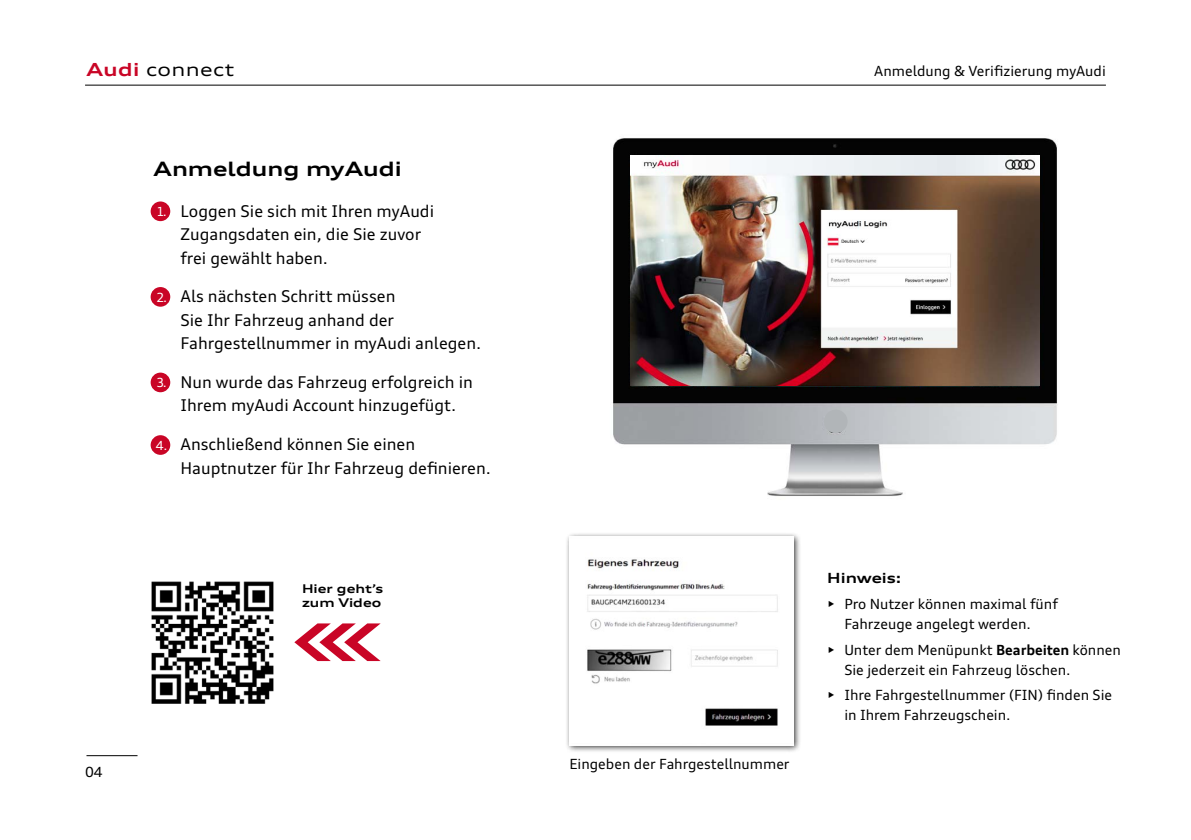
<style>
.page{position:relative;width:1191px;height:840px;background:#fff}
.page>*{position:absolute;margin:0;border:0;box-sizing:border-box;transform-origin:0 0}
.t1{font:700 expanded 19.8px "Audi Type";color:#000}
.t2{font:expanded 18px "Audi Type";letter-spacing:.02em;color:#000}
.t3{font:16.2px/23.4px "Audi Type";color:#000}
.t4{font:14px/20px "Audi Type";color:#000}
.t5{font:700 expanded 14px "Audi Type";color:#000}
.t6{font:12.6px "Audi Type";color:#fff}
.t7{font:700 expanded 12px/13.6px "Audi Type";color:#000}
.s1{font-weight:700;color:#c90526}
.s2{font-weight:700}
</style>
<div class="page">
<img style="left:613px;top:138px;width:444px;height:358px">
<div style="left:824px;top:409px;width:23px;height:24px;background:#b1b5b8;border-radius:50%"></div>
<img style="left:631px;top:156px;width:408px;height:229px">
<hr style="left:85px;top:85px;width:1021px;height:1px;background:#000">
<hr style="left:86px;top:754px;width:51px;height:1px;background:#000">
<div style="left:151px;top:201px;width:19px;height:20px;background:#c90526;border-radius:50%"></div>
<div style="left:151px;top:287px;width:19px;height:19px;background:#c90526;border-radius:50%"></div>
<div style="left:151px;top:372px;width:19px;height:20px;background:#c90526;border-radius:50%"></div>
<div style="left:151px;top:435px;width:19px;height:19px;background:#c90526;border-radius:50%"></div>
<div style="left:565px;top:532px;width:236px;height:221px;background:#000;opacity:.75"></div>
<img style="left:569px;top:536px;width:224px;height:208px">
<img style="left:151px;top:581px;width:123px;height:123px">
<svg style="left:294px;top:623px;width:86px;height:37px"></svg>
<p class="t2" style="left:86px;top:58px;width:149px"><span class="s1">Audi</span> connect</p>
<p class="t1" style="left:154px;top:156px;width:250px">Anmeldung myAudi</p>
<p class="t3" style="left:180px;top:199px;width:255px">Loggen Sie sich mit Ihren myAudi<br>Zugangsdaten ein, die Sie zuvor frei gewählt haben.</p>
<p class="t3" style="left:180px;top:284px;width:302px">Als nächsten Schritt müssen<br>Sie Ihr Fahrzeug anhand der<br>Fahrgestellnummer in myAudi anlegen.</p>
<p class="t3" style="left:180px;top:370px;width:294px">Nun wurde das Fahrzeug erfolgreich in<br>Ihrem myAudi Account hinzugefügt.</p>
<p class="t3" style="left:180px;top:432px;width:312px">Anschließend können Sie einen<br>Hauptnutzer für Ihr Fahrzeug definieren.</p>
<p class="t6" style="left:156px;top:204px;width:12px">1.</p>
<p class="t6" style="left:156px;top:289px;width:12px">2.</p>
<p class="t6" style="left:157px;top:374px;width:12px">3.</p>
<p class="t6" style="left:156px;top:437px;width:13px">4.</p>
<p class="t4" style="left:85px;top:761px;width:19px">04</p>
<p class="t7" style="left:302px;top:581px;width:83px">Hier geht’s zum Video</p>
<p class="t4" style="left:874px;top:61px;width:233px">Anmeldung &amp; Verifizierung myAudi</p>
<p class="t4" style="left:569px;top:753px;width:222px">Eingeben der Fahrgestellnummer</p>
<p class="t5" style="left:827px;top:569px;width:76px">Hinweis:</p>
<p class="t4" style="left:844px;top:593px;width:215px;text-indent:-17px">• Pro Nutzer können maximal fünf<br>Fahrzeuge angelegt werden.</p>
<p class="t4" style="left:844px;top:639px;width:278px;text-indent:-17px">• Unter dem Menüpunkt <span class="s2">Bearbeiten</span> können<br>Sie jederzeit ein Fahrzeug löschen.</p>
<p class="t4" style="left:844px;top:684px;width:269px;text-indent:-17px">• Ihre Fahrgestellnummer (FIN) finden Sie in Ihrem Fahrzeugschein.</p>
</div>
